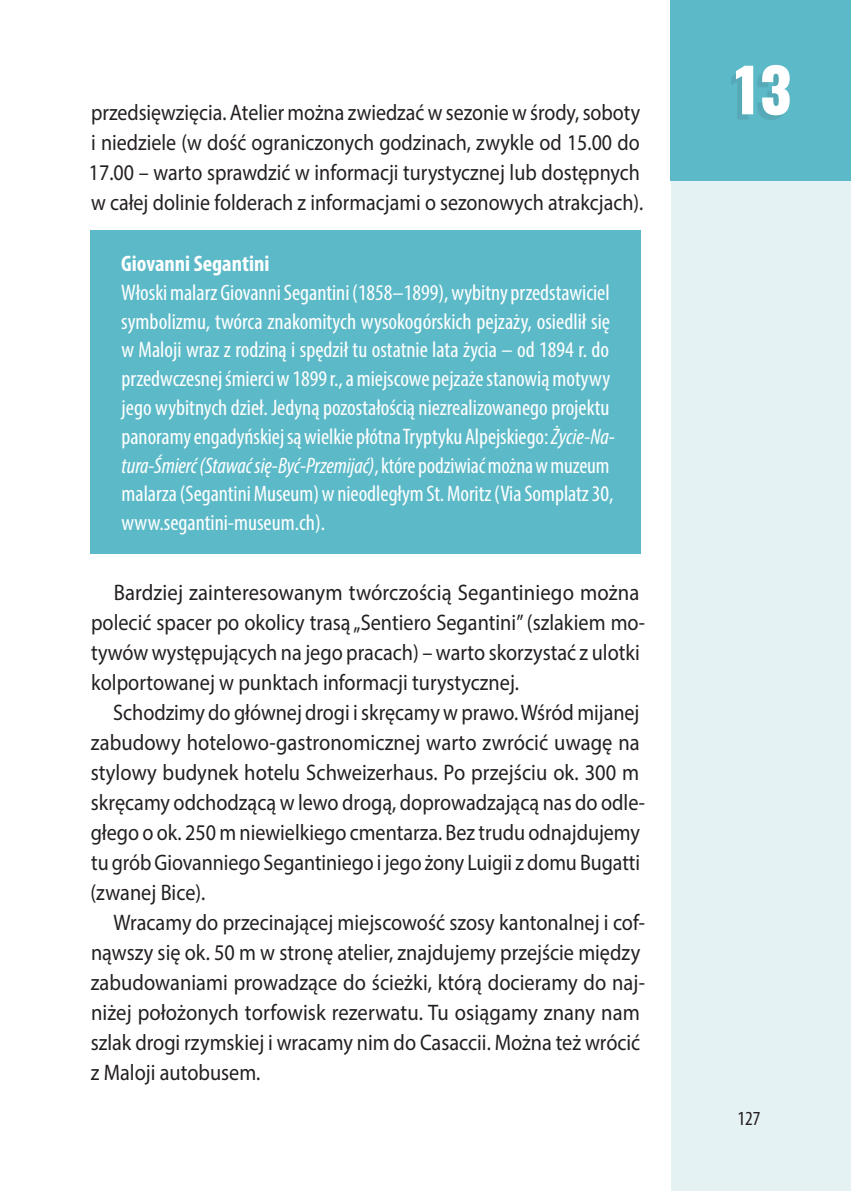
<style>
.page{position:relative;width:851px;height:1191px;background:#fff}
.page>*{position:absolute;margin:0;border:0;box-sizing:border-box;transform-origin:0 0}
.t1{font:800 60px "Oswald";color:#fff}
.txt{font:22.5px/30px "Myriad Pro";color:#231f20;scale:.9 1}
.ramka{font:condensed 22.5px/28.8px "Myriad Pro";color:#fff}
.txt-2{font:22.5px/30px "Myriad Pro";color:#231f20;scale:.89 1}
.txt-3{font:22.5px/30px "Myriad Pro";color:#231f20;scale:.92 1}
.ramka-2{font:700 condensed 22.5px "Myriad Pro";color:#fff}
.t2{font:condensed 20px "Myriad Pro";color:#231f20}
.s1{font-style:italic}
</style>
<div class="page">
<div style="left:670px;top:180px;width:180px;height:1011px;background:#e4f2f4"></div>
<div style="left:670px;top:0;width:180px;height:180px;background:#5cbac8"></div>
<div style="left:730px;top:70px;width:54px;height:50px;background:#231f20;opacity:.1"></div>
<div style="left:90px;top:230px;width:550px;height:323px;background:#5cbac8"></div>
<p class="txt-2" style="left:91px;top:97px;width:618px">przedsięwzięcia. Atelier można zwiedzać w sezonie w środy, soboty</p>
<p class="txt-2" style="left:89px;top:127px;width:624px">i niedziele (w dość ograniczonych godzinach, zwykle od 15.00 do<br>17.00 – warto sprawdzić w informacji turystycznej lub dostępnych w całej dolinie folderach z informacjami o sezonowych atrakcjach).</p>
<p class="ramka-2" style="left:121px;top:250px;width:150px">Giovanni Segantini</p>
<p class="ramka" style="left:121px;top:278px;width:495px">Włoski malarz Giovanni Segantini (1858–1899), wybitny przedstawiciel symbolizmu, twórca znakomitych wysokogórskich pejzaży, osiedlił się w Maloji wraz z rodziną i spędził tu ostatnie lata życia – od 1894 r. do przedwczesnej śmierci w 1899 r., a miejscowe pejzaże stanowią motywy jego wybitnych dzieł. Jedyną pozostałością niezrealizowanego projektu panoramy engadyńskiej są wielkie płótna Tryptyku Alpejskiego: <span class="s1">Życie-Na&shy;tura-Śmierć (Stawać się-Być-Przemijać)</span>, które podziwiać można w muzeum malarza (Segantini Museum) w nieodległym St. Moritz (Via Somplatz 30, www.segantini-museum.ch).</p>
<p class="txt-3" style="left:91px;top:577px;width:603px;text-indent:23px">Bardziej zainteresowanym twórczością Segantiniego można polecić spacer po okolicy trasą „Sentiero Segantini” (szlakiem mo&shy;tywów występujących na jego pracach) – warto skorzystać z ulotki kolportowanej w punktach informacji turystycznej.</p>
<p class="txt" style="left:90px;top:697px;width:617px;text-indent:23px">Schodzimy do głównej drogi i skręcamy w prawo. Wśród mijanej zabudowy hotelowo-gastronomicznej warto zwrócić uwagę na stylowy budynek hotelu Schweizerhaus. Po przejściu ok. 300 m skręcamy odchodzącą w lewo drogą, doprowadzającą nas do odle&shy;głego o ok. 250 m niewielkiego cmentarza. Bez trudu odnajdujemy tu grób Giovanniego Segantiniego i jego żony Luigii z domu Bugatti (zwanej Bice).</p>
<p class="txt" style="left:91px;top:907px;width:617px;text-indent:23px">Wracamy do przecinającej miejscowość szosy kantonalnej i cof&shy;nąwszy się ok. 50 m w stronę atelier, znajdujemy przejście między zabudowaniami prowadzące do ścieżki, którą docieramy do naj&shy;niżej położonych torfowisk rezerwatu. Tu osiągamy znany nam szlak drogi rzymskiej i wracamy nim do Casaccii. Można też wrócić z Maloji autobusem.</p>
<h1 class="t1" style="left:729px;top:48px;width:63px">13</h1>
<p class="t2" style="left:737px;top:1106px;width:25px">127</p>
</div>
